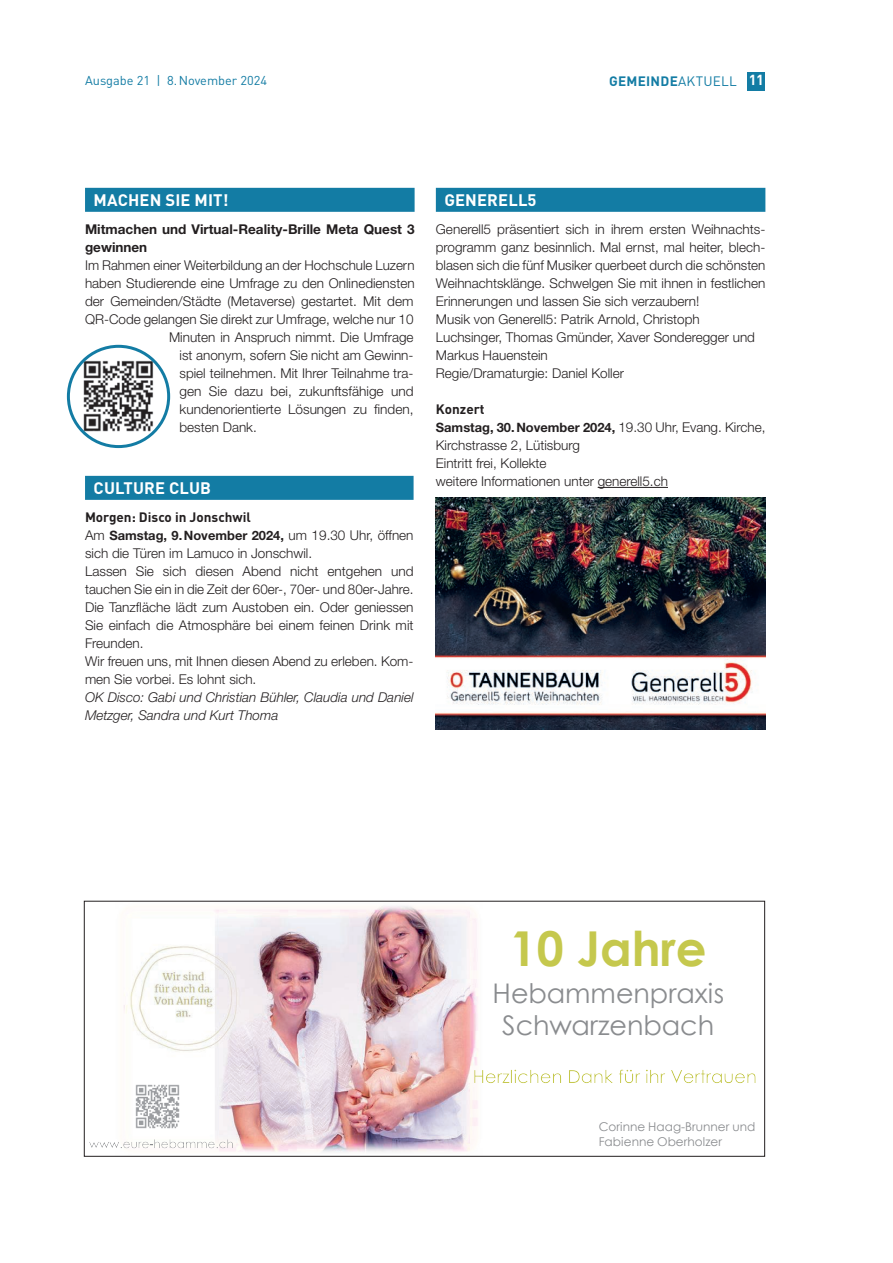
<style>
.page{position:relative;width:893px;height:1263px;background:#fff}
.page>*{position:absolute;margin:0;border:0;box-sizing:border-box;transform-origin:0 0}
.t1{font:700 48.15px "Century Gothic";color:#c5c84d}
.t2{font:27px/32.4px "Century Gothic";color:#8a8c8f;text-align:center}
.t3{font:700 16.5px "DIN Pro";letter-spacing:.01em;color:#fff}
.t4{font:300 13.5px/18px "Helvetica Neue LT Std";color:#231f20}
.t5{font:italic 300 13.5px/18px "Helvetica Neue LT Std";color:#231f20}
.t6{font:700 13.5px/18px "Helvetica Neue LT Std";color:#231f20}
.t7{font:700 13.5px "DIN Pro";color:#231f20}
.t8{font:700 13.5px "DIN Pro";letter-spacing:.02em;color:#137ca4}
.t9{font:700 12.9px "Helvetica Neue LT Std";color:#231f20}
.t10{font:12.75px "DIN Pro";color:#137ca4}
.t11{font:12.15px "Century Gothic";color:#8a8c8f}
.t12{font:12px "Century Gothic";color:#8a8c8f}
.s1{font-weight:400}
.s2{font-size:14.4px;color:#fff}
.s3{font-weight:300;font-size:13.5px}
</style>
<div class="page">
<div style="left:85px;top:188px;width:330px;height:24px;background:#137ca4"></div>
<div style="left:85px;top:476px;width:329px;height:24px;background:#137ca4"></div>
<div style="left:436px;top:188px;width:329px;height:24px;background:#137ca4"></div>
<hr style="left:598px;top:487px;width:70px;height:1px;background:#231f20">
<svg style="left:68px;top:346px;width:101px;height:101px"></svg>
<img style="left:82px;top:360px;width:73px;height:73px">
<div style="left:67px;top:345px;width:103px;height:103px;border:3px solid #137ca4;border-radius:50%"></div>
<img style="left:436px;top:497px;width:329px;height:233px">
<img style="left:123px;top:906px;width:355px;height:246px">
<img style="left:133px;top:1082px;width:48px;height:49px">
<svg style="left:89px;top:1139px;width:144px;height:9px"></svg>
<svg style="left:474px;top:1069px;width:276px;height:14px"></svg>
<div style="left:84px;top:901px;width:681px;height:256px;border:1px solid #231f20"></div>
<div style="left:747px;top:72px;width:18px;height:18px;background:#137ca4"></div>
<p class="t10" style="left:85px;top:72px;width:184px">Ausgabe 21 | 8.November 2024</p>
<p class="t8" style="left:609px;top:71px;width:156px">GEMEINDE<span class="s1">AKTUELL</span> <span class="s2">11</span></p>
<p class="t3" style="left:94px;top:189px;width:136px">MACHEN SIE MIT!</p>
<p class="t6" style="left:85px;top:220px;width:331px">Mitmachen und Virtual-Reality-Brille Meta Quest 3 gewinnen</p>
<p class="t4" style="left:85px;top:256px;width:331px">Im Rahmen einer Weiterbildung an der Hochschule Luzern</p>
<p class="t4" style="left:85px;top:274px;width:331px">haben Studierende eine Umfrage zu den Onlinediensten</p>
<p class="t4" style="left:85px;top:292px;width:330px">der Gemeinden/Städte (Metaverse) gestartet. Mit dem</p>
<p class="t4" style="left:85px;top:310px;width:330px">QR-Code gelangen Sie direkt zur Umfrage, welche nur 10</p>
<p class="t4" style="left:169px;top:328px;width:246px">Minuten in Anspruch nimmt. Die Umfrage</p>
<p class="t4" style="left:180px;top:346px;width:235px">ist anonym, sofern Sie nicht am Gewinn-</p>
<p class="t4" style="left:180px;top:364px;width:235px">spiel teilnehmen. Mit Ihrer Teilnahme tra-</p>
<p class="t4" style="left:180px;top:382px;width:236px">gen Sie dazu bei, zukunftsfähige und</p>
<p class="t4" style="left:180px;top:400px;width:235px">kundenorientierte Lösungen zu finden,</p>
<p class="t4" style="left:180px;top:418px;width:79px">besten Dank.</p>
<p class="t3" style="left:94px;top:477px;width:119px">CULTURE CLUB</p>
<p class="t7" style="left:85px;top:508px;width:167px">Morgen: Disco in Jonschwil</p>
<p class="t9" style="left:85px;top:527px;width:330px"><span class="s3">Am</span> Samstag, 9.November 2024, <span class="s3">um 19.30 Uhr, öffnen</span></p>
<p class="t4" style="left:85px;top:544px;width:330px">sich die Türen im Lamuco in Jonschwil.<br>Lassen Sie sich diesen Abend nicht entgehen und tauchen Sie ein in die Zeit der 60er-, 70er- und 80er-Jahre.<br>Die Tanzfläche lädt zum Austoben ein. Oder geniessen Sie einfach die Atmosphäre bei einem feinen Drink mit Freunden.<br>Wir freuen uns, mit Ihnen diesen Abend zu erleben. Kom&shy;men Sie vorbei. Es lohnt sich.</p>
<p class="t5" style="left:85px;top:688px;width:330px">OK Disco: Gabi und Christian Bühler, Claudia und Daniel<br>Metzger, Sandra und Kurt Thoma</p>
<p class="t3" style="left:444px;top:189px;width:94px">GENERELL5</p>
<p class="t4" style="left:436px;top:220px;width:331px">Generell5 präsentiert sich in ihrem ersten Weihnachts&shy;programm ganz besinnlich. Mal ernst, mal heiter, blech&shy;blasen sich die fünf Musiker querbeet durch die schönsten Weihnachtsklänge. Schwelgen Sie mit ihnen in festlichen Erinnerungen und lassen Sie sich verzaubern!<br>Musik von Generell5: Patrik Arnold, Christoph Luchsinger, Thomas Gmünder, Xaver Sonderegger und Markus Hauenstein<br>Regie/Dramaturgie: Daniel Koller</p>
<p class="t7" style="left:436px;top:400px;width:50px">Konzert</p>
<p class="t9" style="left:436px;top:419px;width:331px">Samstag, 30.November 2024, <span class="s3">19.30 Uhr, Evang. Kirche,</span></p>
<p class="t4" style="left:436px;top:436px;width:234px">Kirchstrasse 2, Lütisburg<br>Eintritt frei, Kollekte<br>weitere Informationen unter generell5.ch</p>
<h1 class="t1" style="left:510px;top:912px;width:198px">10 Jahre</h1>
<h2 class="t2" style="left:493px;top:976px;width:233px">Hebammenpraxis<br>Schwarzenbach</h2>
<p class="t12" style="left:599px;top:1118px;width:158px">Corinne Haag-Brunner und</p>
<p class="t11" style="left:599px;top:1133px;width:125px">Fabienne Oberholzer</p>
</div>
